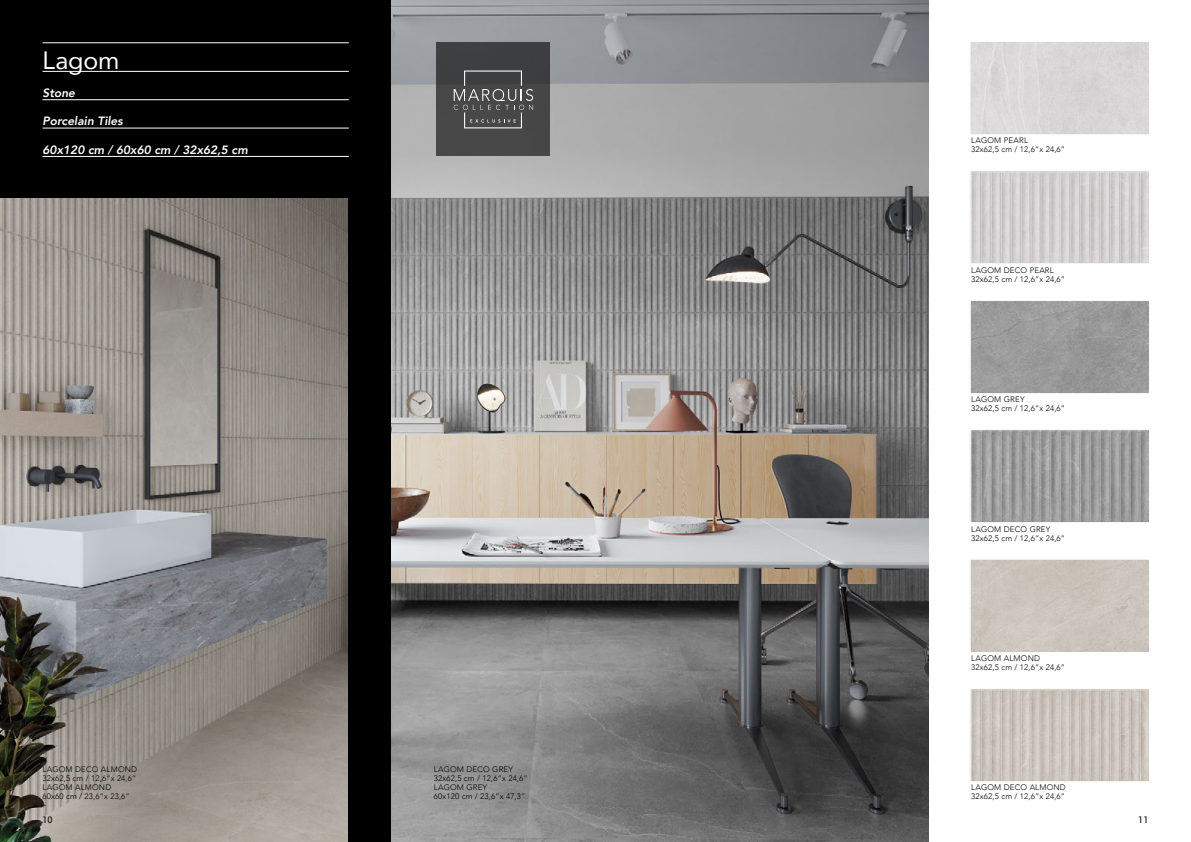
<style>
.page{position:relative;width:1191px;height:842px;background:#fff}
.page>*{position:absolute;margin:0;border:0;box-sizing:border-box;transform-origin:0 0}
.t1{font:25px "Avenir";letter-spacing:-.005em;color:#fff}
.t2{font:italic 800 12px "Avenir";color:#fff}
.t3{font:9px "Roboto";color:#000}
.t4{font:300 8px/9px "Avenir";letter-spacing:.02em;color:#000}
</style>
<div class="page">
<div style="left:0;top:0;width:391px;height:842px;background:#000"></div>
<img style="left:0;top:198px;width:347px;height:644px">
<hr style="left:43px;top:43px;width:306px;height:1px;background:#fff">
<hr style="left:43px;top:71px;width:306px;height:1px;background:#fff">
<hr style="left:43px;top:128px;width:306px;height:1px;background:#fff">
<hr style="left:43px;top:156px;width:306px;height:1px;background:#fff">
<hr style="left:43px;top:99px;width:306px;height:1px;background:#fff">
<div style="left:969px;top:41px;width:181px;height:94px;background:#000;opacity:.15"></div>
<div style="left:971px;top:43px;width:177px;height:90px;background:#d9d7d8"></div>
<div style="left:969px;top:170px;width:181px;height:95px;background:#000;opacity:.15"></div>
<img style="left:971px;top:172px;width:177px;height:91px">
<div style="left:969px;top:300px;width:181px;height:94px;background:#000;opacity:.15"></div>
<img style="left:971px;top:301px;width:177px;height:91px">
<div style="left:969px;top:429px;width:181px;height:94px;background:#000;opacity:.15"></div>
<img style="left:971px;top:431px;width:177px;height:91px">
<div style="left:969px;top:558px;width:181px;height:95px;background:#000;opacity:.15"></div>
<div style="left:971px;top:560px;width:177px;height:91px;background:#cbc4bc"></div>
<div style="left:969px;top:688px;width:181px;height:94px;background:#000;opacity:.15"></div>
<img style="left:971px;top:690px;width:177px;height:90px">
<img style="left:391px;top:0;width:537px;height:842px">
<div style="left:437px;top:43px;width:113px;height:113px;background:#464646"></div>
<svg style="left:454px;top:71px;width:79px;height:57px"></svg>
<h1 class="t1" style="left:43px;top:40px;width:78px">Lagom</h1>
<h2 class="t2" style="left:43px;top:86px;width:34px">Stone</h2>
<h2 class="t2" style="left:43px;top:114px;width:82px">Porcelain Tiles</h2>
<h2 class="t2" style="left:43px;top:143px;width:207px">60x120 cm / 60x60 cm / 32x62,5 cm</h2>
<p class="t4" style="left:43px;top:765px;width:96px">LAGOM DECO ALMOND<br>32x62,5 cm / 12,6”x 24,6”<br>LAGOM ALMOND<br>60x60 cm / 23,6”x 23,6”</p>
<p class="t4" style="left:434px;top:765px;width:95px">LAGOM DECO GREY<br>32x62,5 cm / 12,6”x 24,6”<br>LAGOM GREY<br>60x120 cm / 23,6”x 47,3”</p>
<p class="t4" style="left:971px;top:136px;width:95px">LAGOM PEARL<br>32x62,5 cm / 12,6”x 24,6”</p>
<p class="t4" style="left:971px;top:265px;width:95px">LAGOM DECO PEARL<br>32x62,5 cm / 12,6”x 24,6”</p>
<p class="t4" style="left:971px;top:395px;width:95px">LAGOM GREY<br>32x62,5 cm / 12,6”x 24,6”</p>
<p class="t4" style="left:971px;top:524px;width:95px">LAGOM DECO GREY<br>32x62,5 cm / 12,6”x 24,6”</p>
<p class="t4" style="left:971px;top:654px;width:95px">LAGOM ALMOND<br>32x62,5 cm / 12,6”x 24,6”</p>
<p class="t4" style="left:971px;top:783px;width:96px">LAGOM DECO ALMOND<br>32x62,5 cm / 12,6”x 24,6”</p>
<p class="t3" style="left:43px;top:813px;width:12px">10</p>
<p class="t3" style="left:1138px;top:813px;width:12px">11</p>
</div>
